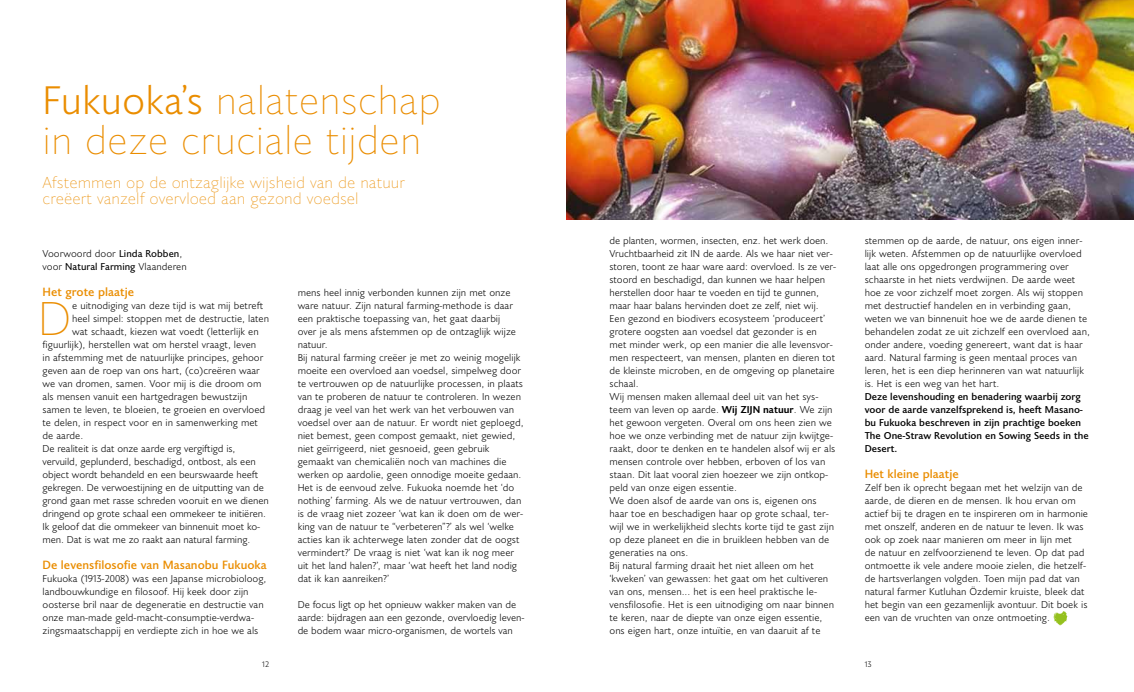
<style>
.page{position:relative;width:1134px;height:692px;background:#fff}
.page>*{position:absolute;margin:0;border:0;box-sizing:border-box;transform-origin:0 0}
.t1{font:100 47.6px "Joanna Sans Nova";color:#ea8d00}
.t2{font:100 40px/40px "Joanna Sans Nova";color:#ea8d00}
.t3{font:100 16px/16px "Joanna Sans Nova";color:#ea8d00}
.t4{font:500 12px "Joanna Sans Nova";color:#ea8d00}
.t5{font:300 10px/13px "Joanna Sans Nova";color:#000}
.t6{font:500 10px/13px "Joanna Sans Nova";color:#000}
.t7{font:300 8px "Joanna Sans Nova";color:#000}
.s1{font-weight:300}
.s2{font-weight:400}
.s3{font-weight:700}
</style>
<div class="page">
<img style="left:1053px;top:611px;width:14px;height:15px">
<img style="left:567px;top:0;width:567px;height:219px">
<h2 class="t2" style="left:43px;top:79px;width:400px"><span class="s1">Fukuoka’s</span> nalatenschap in deze cruciale tijden</h2>
<h3 class="t3" style="left:43px;top:174px;width:364px">Afstemmen op de ontzaglijke wijsheid van de natuur creëert vanzelf overvloed aan gezond voedsel</h3>
<p class="t5" style="left:43px;top:247px;width:146px">Voorwoord door <span class="s2">Linda Robben</span>, voor <span class="s2">Natural Farming</span> Vlaanderen</p>
<p class="t4" style="left:43px;top:283px;width:93px">Het grote plaatje</p>
<h1 class="t1" style="left:38px;top:286px;width:36px">D</h1>
<p class="t5" style="left:72px;top:299px;width:193px">e uitnodiging van deze tijd is wat mij betreft</p>
<p class="t5" style="left:72px;top:312px;width:198px">heel simpel: stoppen met de destructie, laten</p>
<p class="t5" style="left:72px;top:325px;width:188px">wat schaadt, kiezen wat voedt (letterlijk en</p>
<p class="t5" style="left:43px;top:338px;width:215px">figuurlijk), herstellen wat om herstel vraagt, leven</p>
<p class="t5" style="left:43px;top:351px;width:222px">in afstemming met de natuurlijke principes, gehoor</p>
<p class="t5" style="left:43px;top:364px;width:219px">geven aan de roep van ons hart, (co)creëren waar</p>
<p class="t5" style="left:43px;top:377px;width:220px">we van dromen, samen. Voor mij is die droom om</p>
<p class="t5" style="left:43px;top:390px;width:206px">als mensen vanuit een hartgedragen bewustzijn</p>
<p class="t5" style="left:43px;top:403px;width:224px">samen te leven, te bloeien, te groeien en overvloed</p>
<p class="t5" style="left:43px;top:416px;width:217px">te delen, in respect voor en in samenwerking met</p>
<p class="t5" style="left:43px;top:429px;width:42px">de aarde.</p>
<p class="t5" style="left:43px;top:442px;width:194px">De realiteit is dat onze aarde erg vergiftigd is,</p>
<p class="t5" style="left:43px;top:455px;width:215px">vervuild, geplunderd, beschadigd, ontbost, als een</p>
<p class="t5" style="left:43px;top:468px;width:217px">object wordt behandeld en een beurswaarde heeft</p>
<p class="t5" style="left:43px;top:481px;width:223px">gekregen. De verwoestijning en de uitputting van de</p>
<p class="t5" style="left:43px;top:494px;width:228px">grond gaan met rasse schreden vooruit en we dienen</p>
<p class="t5" style="left:43px;top:507px;width:225px">dringend op grote schaal een ommekeer te initiëren.</p>
<p class="t5" style="left:43px;top:520px;width:219px">Ik geloof dat die ommekeer van binnenuit moet ko-</p>
<p class="t5" style="left:43px;top:533px;width:209px">men. Dat is wat me zo raakt aan natural farming.</p>
<p class="t4" style="left:43px;top:556px;width:226px">De levensfilosofie van Masanobu Fukuoka</p>
<p class="t5" style="left:43px;top:572px;width:225px">Fukuoka (1913-2008) was een Japanse microbioloog, landbouwkundige en filosoof. Hij keek door zijn oosterse bril naar de degeneratie en destructie van onze man-made geld-macht-consumptie-verdwa&shy;zingsmaatschappij en verdiepte zich in hoe we als</p>
<p class="t5" style="left:298px;top:286px;width:227px">mens heel innig verbonden kunnen zijn met onze ware natuur. Zijn natural farming-methode is daar een praktische toepassing van, het gaat daarbij<br>over je als mens afstemmen op de ontzaglijk wijze natuur.<br>Bij natural farming creëer je met zo weinig mogelijk moeite een overvloed aan voedsel, simpelweg door te vertrouwen op de natuurlijke processen, in plaats van te proberen de natuur te controleren. In wezen draag je veel van het werk van het verbouwen van voedsel over aan de natuur. Er wordt niet geploegd, niet bemest, geen compost gemaakt, niet gewied, niet geïrrigeerd, niet gesnoeid, geen gebruik gemaakt van chemicaliën noch van machines die werken op aardolie, geen onnodige moeite gedaan.<br>Het is de eenvoud zelve. Fukuoka noemde het ‘do nothing’ farming. Als we de natuur vertrouwen, dan is de vraag niet zozeer ‘wat kan ik doen om de wer&shy;king van de natuur te “verbeteren”?’ als wel ‘welke acties kan ik achterwege laten zonder dat de oogst vermindert?’ De vraag is niet ‘wat kan ik nog meer uit het land halen?’, maar ‘wat heeft het land nodig dat ik kan aanreiken?’</p>
<p class="t5" style="left:298px;top:598px;width:228px">De focus ligt op het opnieuw wakker maken van de aarde: bijdragen aan een gezonde, overvloedig leven&shy;de bodem waar micro-organismen, de wortels van</p>
<p class="t5" style="left:609px;top:234px;width:228px">de planten, wormen, insecten, enz. het werk doen.<br>Vruchtbaarheid zit IN de aarde. Als we haar niet ver&shy;storen, toont ze haar ware aard: overvloed. Is ze ver&shy;stoord en beschadigd, dan kunnen we haar helpen herstellen door haar te voeden en tijd te gunnen, maar haar balans hervinden doet ze zelf, niet wij.<br>Een gezond en biodivers ecosysteem ‘produceert’ grotere oogsten aan voedsel dat gezonder is en met minder werk, op een manier die alle levensvor&shy;men respecteert, van mensen, planten en dieren tot de kleinste microben, en de omgeving op planetaire schaal.<br>Wij mensen maken allemaal deel uit van het sys&shy;teem van leven op aarde. <span class="s3">Wij ZIJN natuur</span>. We zijn het gewoon vergeten. Overal om ons heen zien we hoe we onze verbinding met de natuur zijn kwijtge&shy;raakt, door te denken en te handelen alsof wij er als mensen controle over hebben, erboven of los van staan. Dit laat vooral zien hoezeer we zijn ontkop&shy;peld van onze eigen essentie.<br>We doen alsof de aarde van ons is, eigenen ons haar toe en beschadigen haar op grote schaal, ter&shy;wijl we in werkelijkheid slechts korte tijd te gast zijn op deze planeet en die in bruikleen hebben van de generaties na ons.<br>Bij natural farming draait het niet alleen om het ‘kweken’ van gewassen: het gaat om het cultiveren van ons, mensen... het is een heel praktische le&shy;vensfilosofie. Het is een uitnodiging om naar binnen te keren, naar de diepte van onze eigen essentie, ons eigen hart, onze intuïtie, en van daaruit af te</p>
<p class="t5" style="left:865px;top:234px;width:227px">stemmen op de aarde, de natuur, ons eigen inner&shy;lijk weten. Afstemmen op de natuurlijke overvloed laat alle ons opgedrongen programmering over schaarste in het niets verdwijnen. De aarde weet hoe ze voor zichzelf moet zorgen. Als wij stoppen met destructief handelen en in verbinding gaan, weten we van binnenuit hoe we de aarde dienen te behandelen zodat ze uit zichzelf een overvloed aan, onder andere, voeding genereert, want dat is haar aard. Natural farming is geen mentaal proces van leren, het is een diep herinneren van wat natuurlijk is. Het is een weg van het hart.</p>
<p class="t6" style="left:865px;top:390px;width:226px">Deze levenshouding en benadering waarbij zorg voor de aarde vanzelfsprekend is, heeft Masano&shy;bu Fukuoka beschreven in zijn prachtige boeken The One-Straw Revolution en Sowing Seeds in the Desert.</p>
<p class="t4" style="left:865px;top:465px;width:96px">Het kleine plaatje</p>
<p class="t5" style="left:865px;top:481px;width:225px">Zelf ben ik oprecht begaan met het welzijn van de aarde, de dieren en de mensen. Ik hou ervan om actief bij te dragen en te inspireren om in harmonie met onszelf, anderen en de natuur te leven. Ik was ook op zoek naar manieren om meer in lijn met<br>de natuur en zelfvoorzienend te leven. Op dat pad ontmoette ik vele andere mooie zielen, die hetzelf&shy;de hartsverlangen volgden. Toen mijn pad dat van natural farmer Kutluhan Özdemir kruiste, bleek dat het begin van een gezamenlijk avontuur. Dit boek is een van de vruchten van onze ontmoeting.</p>
<p class="t7" style="left:262px;top:658px;width:9px">12</p>
<p class="t7" style="left:865px;top:658px;width:9px">13</p>
</div>
